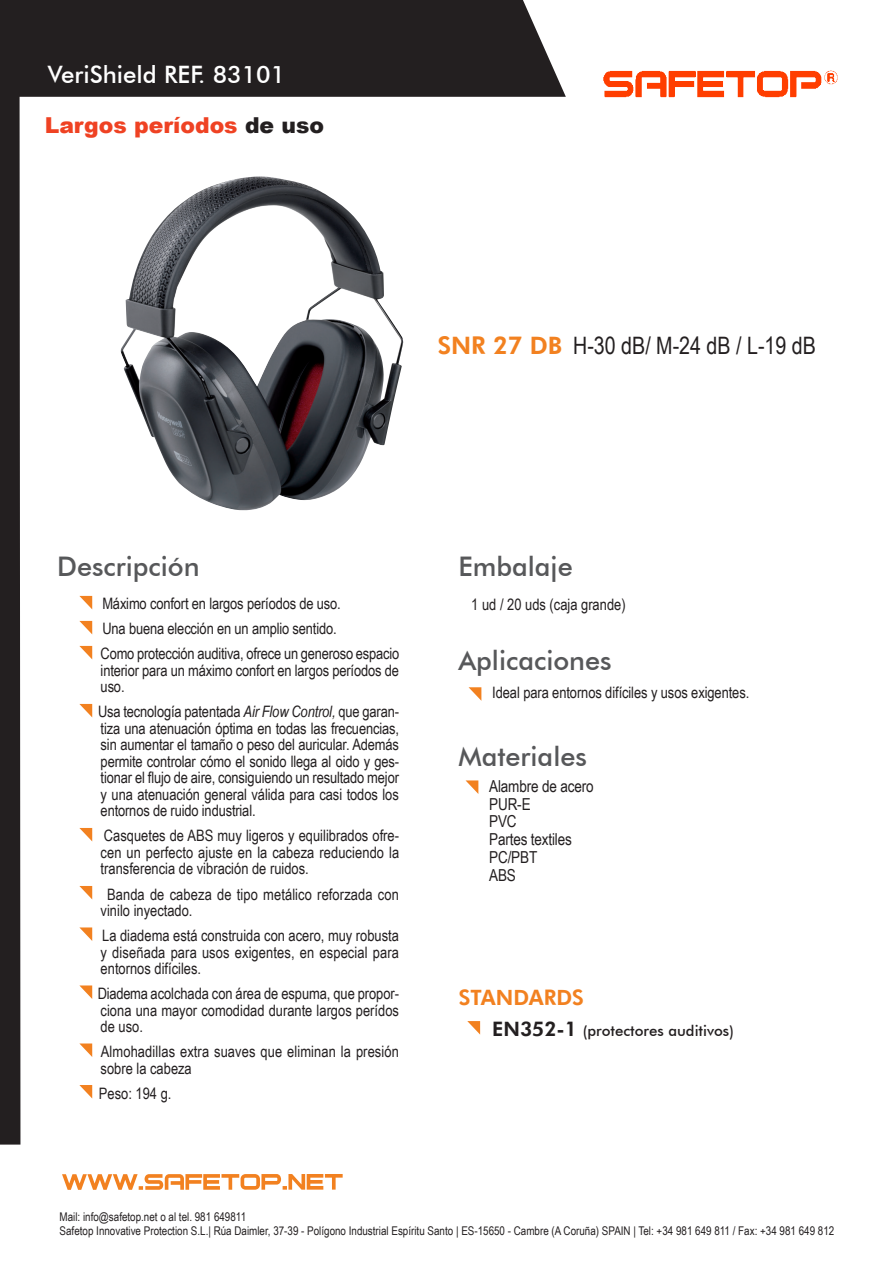
<style>
.page{position:relative;width:893px;height:1263px;background:#fff}
.page>*{position:absolute;margin:0;border:0;box-sizing:border-box;transform-origin:0 0}
.t1{font:500 27px "Futura BT";color:#57585a}
.t2{font:24px "Arial Narrow";color:#231f20}
.t3{font:500 24px "Futura BT";color:#fff}
.t4{font:900 21.9px "Arial";color:#ef4223}
.t5{font:700 21px "Futura BT";color:#f28120}
.t6{font:16.5px "Arial Narrow";letter-spacing:-.01em;color:#231f20}
.t7{font:15.75px/16.5px "Arial Narrow";color:#231f20;text-align:justify}
.t8{font:500 15px "Futura BT";color:#231f20}
.t9{font:12px "Arial Narrow";color:#231f20}
.s1{color:#231f20}
.s2{font-family:"Futura BT";font-weight:700;color:#f28120}
.s3{font-style:italic}
.s4{font-weight:700;font-size:19.8px}
</style>
<div class="page">
<div style="left:20px;top:0;width:546px;height:97px;background:#231f20"></div>
<img style="left:603px;top:70px;width:235px;height:28px">
<div style="left:0;top:0;width:20px;height:1144px;background:#231f20"></div>
<svg style="left:62px;top:1174px;width:281px;height:16px"></svg>
<img style="left:121px;top:176px;width:283px;height:335px">
<svg style="left:79px;top:596px;width:13px;height:13px"></svg>
<svg style="left:79px;top:621px;width:13px;height:13px"></svg>
<svg style="left:79px;top:646px;width:13px;height:13px"></svg>
<svg style="left:79px;top:704px;width:13px;height:13px"></svg>
<svg style="left:79px;top:828px;width:13px;height:13px"></svg>
<svg style="left:79px;top:886px;width:13px;height:13px"></svg>
<svg style="left:79px;top:927px;width:13px;height:14px"></svg>
<svg style="left:79px;top:985px;width:13px;height:14px"></svg>
<svg style="left:79px;top:1043px;width:13px;height:14px"></svg>
<svg style="left:79px;top:1085px;width:13px;height:13px"></svg>
<svg style="left:467px;top:1021px;width:13px;height:13px"></svg>
<svg style="left:466px;top:780px;width:12px;height:14px"></svg>
<svg style="left:469px;top:687px;width:12px;height:14px"></svg>
<p class="t3" style="left:48px;top:60px;width:239px">VeriShield REF. 83101</p>
<p class="t4" style="left:45px;top:109px;width:281px">Largos períodos <span class="s1">de uso</span></p>
<p class="t2" style="left:438px;top:328px;width:380px"><span class="s2">SNR 27 DB</span> H-30 dB/ M-24 dB / L-19 dB</p>
<p class="t1" style="left:57px;top:550px;width:144px">Descripción</p>
<p class="t7" style="left:102px;top:595px;width:240px">Máximo confort en largos períodos de uso.</p>
<p class="t7" style="left:102px;top:620px;width:236px">Una buena elección en un amplio sentido.</p>
<p class="t7" style="left:101px;top:645px;width:300px">Como protección auditiva, ofrece un generoso espacio interior para un máximo confort en largos períodos de uso.</p>
<p class="t7" style="left:98px;top:703px;width:302px">Usa tecnología patentada <span class="s3">Air Flow Control,</span> que garan&shy;tiza una atenuación óptima en todas las frecuencias, sin aumentar el tamaño o peso del auricular. Además permite controlar cómo el sonido llega al oido y ges&shy;tionar el flujo de aire, consiguiendo un resultado mejor y una atenuación general válida para casi todos los entornos de ruido industrial.</p>
<p class="t7" style="left:101px;top:827px;width:300px">Casquetes de ABS muy ligeros y equilibrados ofre&shy;cen un perfecto ajuste en la cabeza reduciendo la transferencia de vibración de ruidos.</p>
<p class="t7" style="left:101px;top:885px;width:300px;text-indent:6px">Banda de cabeza de tipo metálico reforzada con vinilo inyectado.</p>
<p class="t7" style="left:101px;top:927px;width:300px">La diadema está construida con acero, muy robusta y diseñada para usos exigentes, en especial para entornos difíciles.</p>
<p class="t7" style="left:98px;top:985px;width:303px">Diadema acolchada con área de espuma, que propor&shy;ciona una mayor comodidad durante largos perídos de uso.</p>
<p class="t7" style="left:101px;top:1043px;width:300px">Almohadillas extra suaves que eliminan la presión sobre la cabeza</p>
<p class="t7" style="left:99px;top:1084px;width:74px">Peso: 194 g.</p>
<p class="t1" style="left:458px;top:550px;width:116px">Embalaje</p>
<p class="t7" style="left:471px;top:596px;width:156px">1 ud / 20 uds (caja grande)</p>
<p class="t1" style="left:458px;top:644px;width:155px">Aplicaciones</p>
<p class="t7" style="left:492px;top:684px;width:258px">Ideal para entornos difíciles y usos exigentes.</p>
<p class="t1" style="left:458px;top:740px;width:130px">Materiales</p>
<p class="t6" style="left:489px;top:774px;width:106px">Alambre de acero</p>
<p class="t6" style="left:489px;top:792px;width:43px">PUR-E</p>
<p class="t6" style="left:489px;top:809px;width:29px">PVC</p>
<p class="t6" style="left:489px;top:827px;width:84px">Partes textiles</p>
<p class="t6" style="left:489px;top:845px;width:50px">PC/PBT</p>
<p class="t6" style="left:489px;top:863px;width:28px">ABS</p>
<p class="t5" style="left:459px;top:985px;width:127px">STANDARDS</p>
<p class="t8" style="left:492px;top:1021px;width:243px"><span class="s4">EN352-1</span> (protectores auditivos)</p>
<p class="t9" style="left:60px;top:1208px;width:188px">Mail: info@safetop.net o al tel. 981 649811</p>
<p class="t9" style="left:60px;top:1222px;width:776px">Safetop Innovative Protection S.L.| Rúa Daimler, 37-39 - Polígono Industrial Espíritu Santo | ES-15650 - Cambre (A Coruña) SPAIN | Tel: +34 981 649 811 / Fax: +34 981 649 812</p>
</div>
